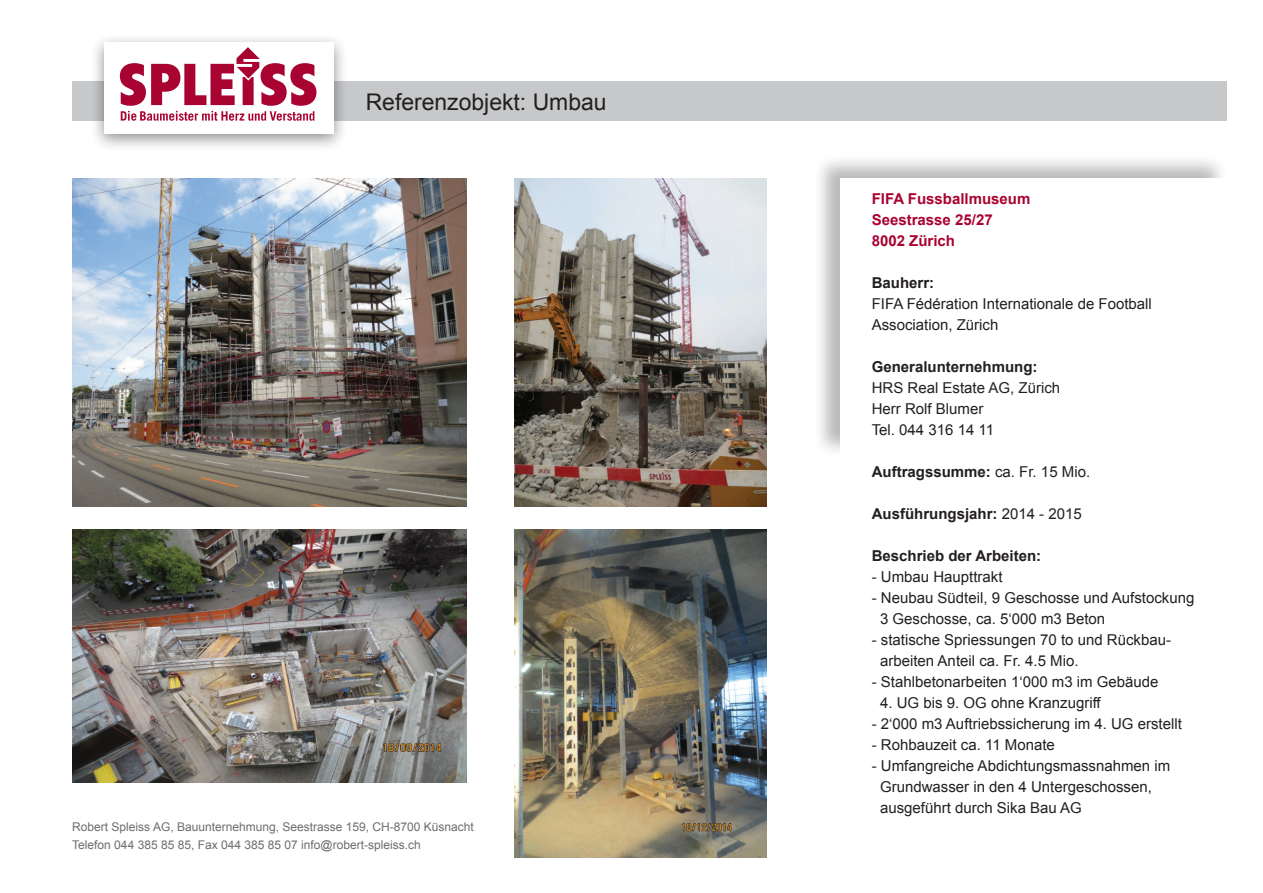
<style>
.page{position:relative;width:1263px;height:893px;background:#fff}
.page>*{position:absolute;margin:0;border:0;box-sizing:border-box;transform-origin:0 0}
.t1{font:22.95px "Arial";color:#231f20}
.t2{font:15px/21px "Arial";color:#231f20}
.t3{font:700 15px "Arial";color:#231f20}
.t4{font:700 15px/21px "Arial";color:#a90332}
.t5{font:12px/18px "Arial";color:#6c6d70}
.s1{font-weight:400}
</style>
<div class="page">
<div style="left:72px;top:81px;width:1155px;height:40px;background:#c7c8ca"></div>
<div style="left:90px;top:32px;width:258px;height:120px;background:#231f20;opacity:.5"></div>
<div style="left:104px;top:43px;width:230px;height:91px;background:#fff"></div>
<svg style="left:120px;top:47px;width:196px;height:74px"></svg>
<div style="left:813px;top:153px;width:415px;height:305px;background:#231f20;opacity:.31"></div>
<div style="left:840px;top:179px;width:387px;height:276px;background:#fff"></div>
<img style="left:72px;top:179px;width:395px;height:327px">
<img style="left:514px;top:178px;width:252px;height:328px">
<img style="left:72px;top:529px;width:395px;height:253px">
<img style="left:514px;top:529px;width:252px;height:328px">
<h1 class="t1" style="left:366px;top:87px;width:242px">Referenzobjekt: Umbau</h1>
<p class="t5" style="left:72px;top:818px;width:403px">Robert Spleiss AG, Bauunternehmung, Seestrasse 159, CH-8700 Küsnacht<br>Telefon 044 385 85 85, Fax 044 385 85 07 info@robert-spleiss.ch</p>
<p class="t4" style="left:872px;top:189px;width:160px">FIFA Fussballmuseum<br>Seestrasse 25/27<br>8002 Zürich</p>
<p class="t3" style="left:872px;top:273px;width:64px">Bauherr:</p>
<p class="t2" style="left:872px;top:294px;width:282px">FIFA Fédération Internationale de Football<br>Association, Zürich</p>
<p class="t3" style="left:872px;top:357px;width:167px">Generalunternehmung:</p>
<p class="t2" style="left:872px;top:378px;width:190px">HRS Real Estate AG, Zürich<br>Herr Rolf Blumer<br>Tel. 044 316 14 11</p>
<p class="t3" style="left:872px;top:462px;width:220px">Auftragssumme: <span class="s1">ca. Fr. 15 Mio.</span></p>
<p class="t3" style="left:872px;top:504px;width:212px">Ausführungsjahr: <span class="s1">2014 - 2015</span></p>
<p class="t3" style="left:872px;top:546px;width:171px">Beschrieb der Arbeiten:</p>
<p class="t2" style="left:872px;top:567px;width:132px">- Umbau Haupttrakt</p>
<p class="t2" style="left:880px;top:588px;width:316px;text-indent:-8px">- Neubau Südteil, 9 Geschosse und Aufstockung<br>3 Geschosse, ca. 5‘000 m3 Beton</p>
<p class="t2" style="left:880px;top:630px;width:292px;text-indent:-8px">- statische Spriessungen 70 to und Rückbau&shy;arbeiten Anteil ca. Fr. 4.5 Mio.</p>
<p class="t2" style="left:872px;top:672px;width:288px">- Stahlbetonarbeiten 1‘000 m3 im Gebäude</p>
<p class="t2" style="left:880px;top:693px;width:222px">4. UG bis 9. OG ohne Kranzugriff</p>
<p class="t2" style="left:872px;top:714px;width:312px">- 2‘000 m3 Auftriebssicherung im 4. UG erstellt</p>
<p class="t2" style="left:872px;top:735px;width:185px">- Rohbauzeit ca. 11 Monate</p>
<p class="t2" style="left:880px;top:756px;width:292px;text-indent:-8px">- Umfangreiche Abdichtungsmassnahmen im<br>Grundwasser in den 4 Untergeschossen, ausgeführt durch Sika Bau AG</p>
</div>
